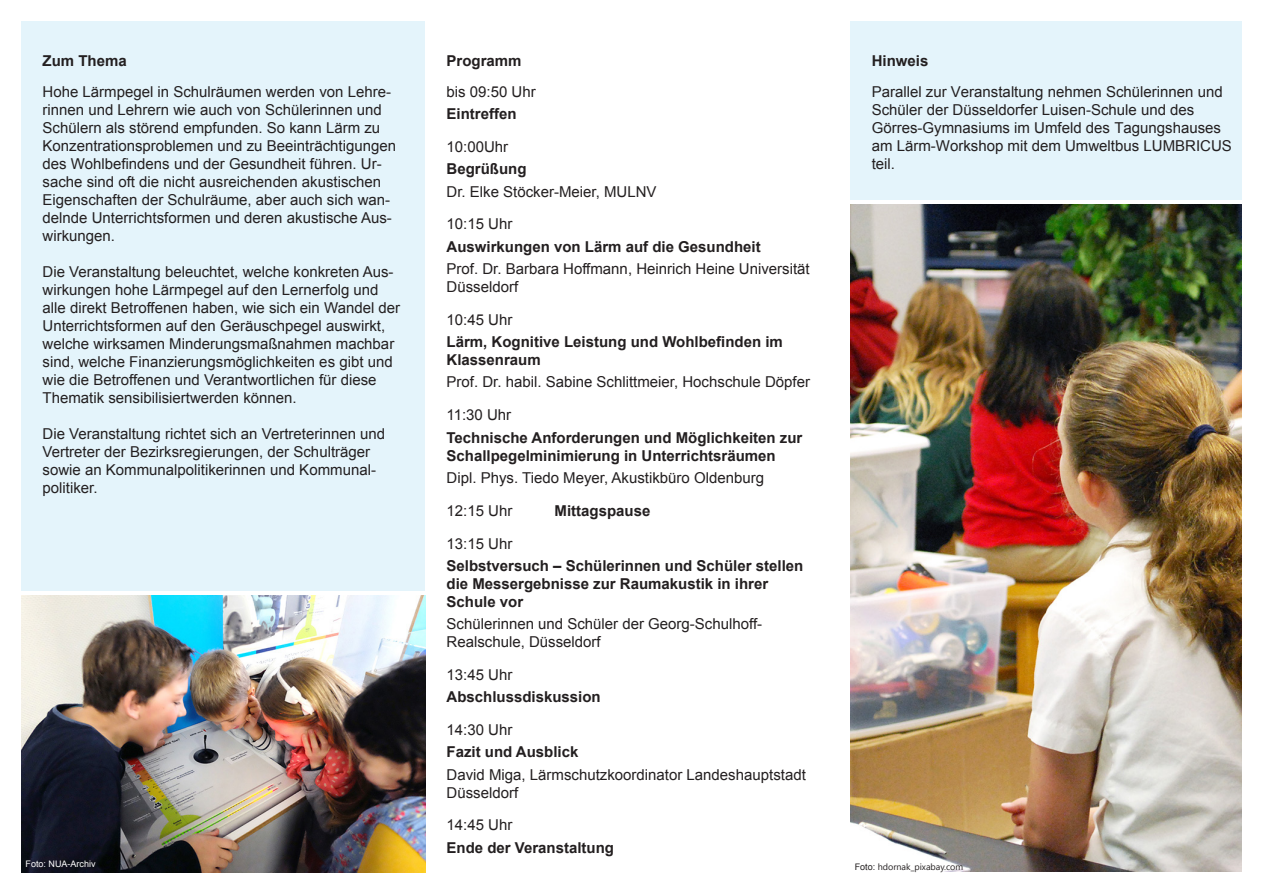
<style>
.page{position:relative;width:1263px;height:893px;background:#fff}
.page>*{position:absolute;margin:0;border:0;box-sizing:border-box;transform-origin:0 0}
.Fließtext{font:15px/18px "Arial";color:#231f20}
.Fließtext-2{font:700 15px/18px "Arial";color:#231f20}
.Veranstaltung_Nr{font:9px "Segoe UI";color:#231f20}
.Veranstaltung_Nr-2{font:9px "Arial";color:#fff}
.s1{font-family:"Arial"}
</style>
<div class="page">
<div style="left:850px;top:21px;width:392px;height:179px;background:#e4f4fb"></div>
<div style="left:21px;top:21px;width:404px;height:570px;background:#e4f4fb"></div>
<img style="left:850px;top:204px;width:391px;height:668px">
<img style="left:21px;top:595px;width:404px;height:277px">
<p class="Fließtext-2" style="left:43px;top:52px;width:86px">Zum Thema</p>
<p class="Fließtext" style="left:43px;top:83px;width:355px">Hohe Lärmpegel in Schulräumen werden von Lehre&shy;rinnen und Lehrern wie auch von Schülerinnen und Schülern als störend empfunden. So kann Lärm zu Konzentrationsproblemen und zu Beeinträchtigungen des Wohlbefindens und der Gesundheit führen. Ur&shy;sache sind oft die nicht ausreichenden akustischen Eigenschaften der Schulräume, aber auch sich wan&shy;delnde Unterrichtsformen und deren akustische Aus&shy;wirkungen.</p>
<p class="Fließtext" style="left:43px;top:263px;width:359px">Die Veranstaltung beleuchtet, welche konkreten Aus&shy;wirkungen hohe Lärmpegel auf den Lernerfolg und alle direkt Betroffenen haben, wie sich ein Wandel der Unterrichtsformen auf den Geräuschpegel auswirkt, welche wirksamen Minderungsmaßnahmen machbar sind, welche Finanzierungsmöglichkeiten es gibt und wie die Betroffenen und Verantwortlichen für diese Thematik sensibilisiertwerden können.</p>
<p class="Fließtext" style="left:43px;top:425px;width:344px">Die Veranstaltung richtet sich an Vertreterinnen und Vertreter der Bezirksregierungen, der Schulträger sowie an Kommunalpolitikerinnen und Kommunal&shy;politiker.</p>
<p class="Fließtext-2" style="left:446px;top:52px;width:77px">Programm</p>
<p class="Fließtext" style="left:446px;top:83px;width:91px">bis 09:50 Uhr</p>
<p class="Fließtext-2" style="left:446px;top:105px;width:72px">Eintreffen</p>
<p class="Fließtext" style="left:446px;top:138px;width:63px">10:00Uhr</p>
<p class="Fließtext-2" style="left:446px;top:161px;width:81px">Begrüßung</p>
<p class="Fließtext" style="left:446px;top:182px;width:212px">Dr. Elke Stöcker-Meier, MULNV</p>
<p class="Fließtext" style="left:446px;top:215px;width:67px">10:15 Uhr</p>
<p class="Fließtext-2" style="left:446px;top:238px;width:316px">Auswirkungen von Lärm auf die Gesundheit</p>
<p class="Fließtext" style="left:446px;top:260px;width:365px">Prof. Dr. Barbara Hoffmann, Heinrich Heine Universität<br>Düsseldorf</p>
<p class="Fließtext" style="left:446px;top:311px;width:67px">10:45 Uhr</p>
<p class="Fließtext-2" style="left:446px;top:333px;width:338px">Lärm, Kognitive Leistung und Wohlbefinden im<br>Klassenraum</p>
<p class="Fließtext" style="left:446px;top:373px;width:365px">Prof. Dr. habil. Sabine Schlittmeier, Hochschule Döpfer</p>
<p class="Fließtext" style="left:446px;top:406px;width:66px">11:30 Uhr</p>
<p class="Fließtext-2" style="left:446px;top:429px;width:357px">Technische Anforderungen und Möglichkeiten zur<br>Schallpegelminimierung in Unterrichtsräumen</p>
<p class="Fließtext" style="left:446px;top:469px;width:319px">Dipl. Phys. Tiedo Meyer, Akustikbüro Oldenburg</p>
<p class="Fließtext" style="left:446px;top:502px;width:67px">12:15 Uhr</p>
<p class="Fließtext-2" style="left:554px;top:502px;width:97px">Mittagspause</p>
<p class="Fließtext" style="left:446px;top:534px;width:67px">13:15 Uhr</p>
<p class="Fließtext-2" style="left:446px;top:557px;width:358px">Selbstversuch – Schülerinnen und Schüler stellen die Messergebnisse zur Raumakustik in ihrer<br>Schule vor</p>
<p class="Fließtext" style="left:446px;top:615px;width:317px">Schülerinnen und Schüler der Georg-Schulhoff-<br>Realschule, Düsseldorf</p>
<p class="Fließtext" style="left:446px;top:666px;width:67px">13:45 Uhr</p>
<p class="Fließtext-2" style="left:446px;top:688px;width:156px">Abschlussdiskussion</p>
<p class="Fließtext" style="left:446px;top:721px;width:67px">14:30 Uhr</p>
<p class="Fließtext-2" style="left:446px;top:743px;width:133px">Fazit und Ausblick</p>
<p class="Fließtext" style="left:446px;top:765px;width:361px">David Miga, Lärmschutzkoordinator Landeshauptstadt<br>Düsseldorf</p>
<p class="Fließtext" style="left:446px;top:816px;width:67px">14:45 Uhr</p>
<p class="Fließtext-2" style="left:446px;top:839px;width:169px">Ende der Veranstaltung</p>
<p class="Fließtext-2" style="left:872px;top:52px;width:58px">Hinweis</p>
<p class="Fließtext" style="left:872px;top:83px;width:362px">Parallel zur Veranstaltung nehmen Schülerinnen und Schüler der Düsseldorfer Luisen-Schule und des Görres-Gymnasiums im Umfeld des Tagungshauses am Lärm-Workshop mit dem Umweltbus LUMBRICUS teil.</p>
<p class="Veranstaltung_Nr-2" style="left:26px;top:858px;width:72px">Foto: NUA-Archiv</p>
<p class="Veranstaltung_Nr" style="left:855px;top:860px;width:110px"><span class="s1">Foto:</span> hdornak_pixabay.com</p>
</div>
